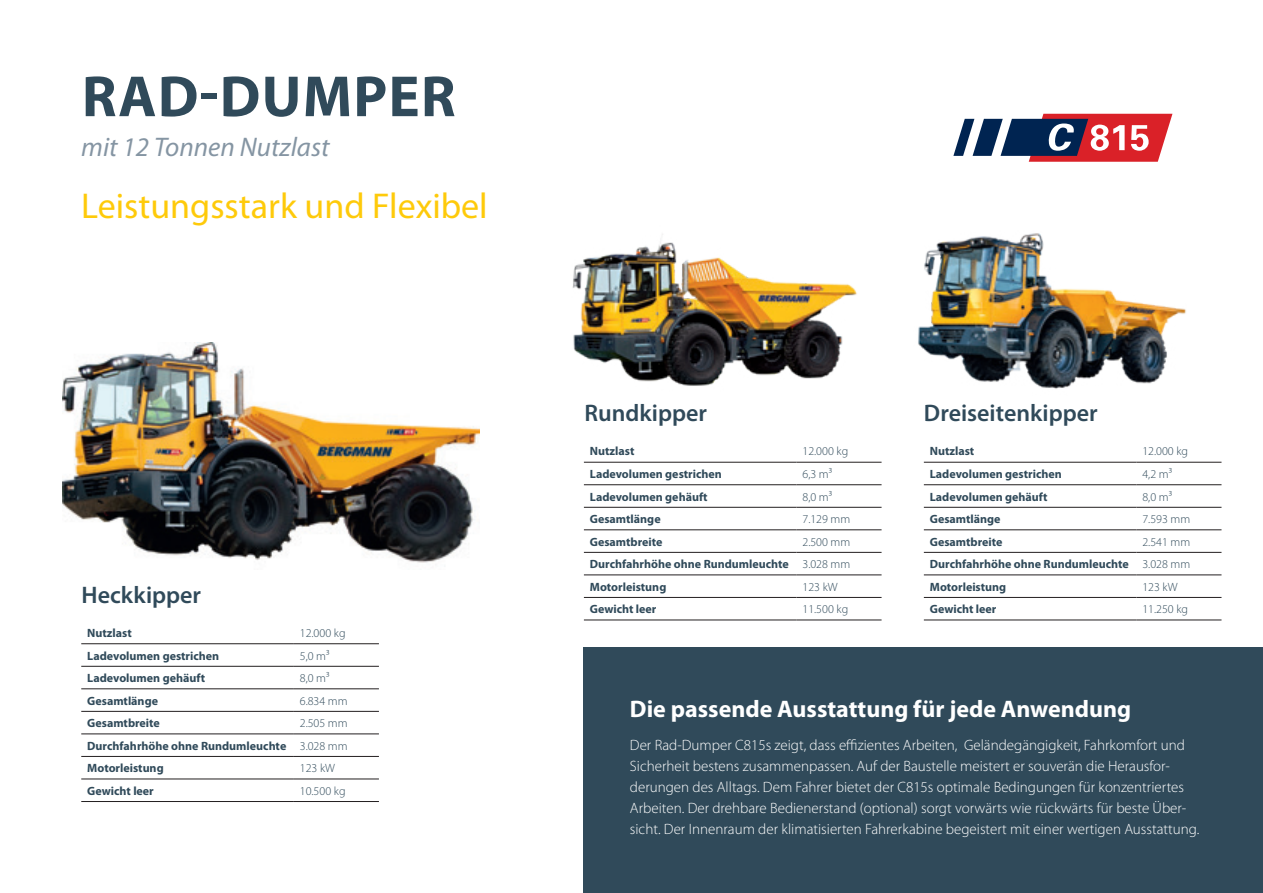
<style>
.page{position:relative;width:1263px;height:893px;background:#fff}
.page>*{position:absolute;margin:0;border:0;box-sizing:border-box;transform-origin:0 0}
.t1{font:700 58.5px "Myriad Pro";letter-spacing:.02em;color:#304a5a}
.t2{font:36px "Myriad Pro";color:#feca0a}
.t3{font:italic 27px "Myriad Pro";color:#8595a3}
.t4{font:700 24px "Myriad Pro";color:#fff}
.t5{font:600 24px "Myriad Pro";color:#304a5a}
.t6{font:300 15px/21px "Myriad Pro";color:#fff}
.t7{font:700 12px/22.5px "Myriad Pro";color:#304a5a;text-align:justify}
.t8{font:300 12px "Myriad Pro";color:#304a5a}
.s1{font-weight:300}
</style>
<div class="page">
<img style="left:62px;top:342px;width:418px;height:221px">
<svg style="left:953px;top:114px;width:219px;height:48px"></svg>
<div style="left:583px;top:647px;width:680px;height:246px;background:#304a5a"></div>
<img style="left:572px;top:234px;width:285px;height:152px">
<img style="left:918px;top:233px;width:268px;height:156px">
<hr style="left:294px;top:643px;width:85px;height:1px;background:#231f20">
<hr style="left:294px;top:666px;width:85px;height:1px;background:#231f20">
<hr style="left:294px;top:689px;width:85px;height:1px;background:#231f20">
<hr style="left:294px;top:711px;width:85px;height:1px;background:#231f20">
<hr style="left:294px;top:734px;width:85px;height:1px;background:#231f20">
<hr style="left:294px;top:756px;width:85px;height:1px;background:#231f20">
<hr style="left:294px;top:779px;width:85px;height:1px;background:#231f20">
<hr style="left:294px;top:801px;width:85px;height:1px;background:#231f20">
<hr style="left:81px;top:643px;width:213px;height:1px;background:#231f20">
<hr style="left:81px;top:666px;width:213px;height:1px;background:#231f20">
<hr style="left:81px;top:689px;width:213px;height:1px;background:#231f20">
<hr style="left:81px;top:711px;width:213px;height:1px;background:#231f20">
<hr style="left:81px;top:734px;width:213px;height:1px;background:#231f20">
<hr style="left:81px;top:756px;width:213px;height:1px;background:#231f20">
<hr style="left:81px;top:779px;width:213px;height:1px;background:#231f20">
<hr style="left:81px;top:801px;width:213px;height:1px;background:#231f20">
<hr style="left:796px;top:462px;width:85px;height:1px;background:#231f20">
<hr style="left:796px;top:484px;width:85px;height:1px;background:#231f20">
<hr style="left:796px;top:507px;width:85px;height:1px;background:#231f20">
<hr style="left:796px;top:530px;width:85px;height:1px;background:#231f20">
<hr style="left:796px;top:552px;width:85px;height:1px;background:#231f20">
<hr style="left:796px;top:575px;width:85px;height:1px;background:#231f20">
<hr style="left:796px;top:597px;width:85px;height:1px;background:#231f20">
<hr style="left:796px;top:620px;width:85px;height:1px;background:#231f20">
<hr style="left:584px;top:462px;width:212px;height:1px;background:#231f20">
<hr style="left:584px;top:484px;width:212px;height:1px;background:#231f20">
<hr style="left:584px;top:507px;width:212px;height:1px;background:#231f20">
<hr style="left:584px;top:530px;width:212px;height:1px;background:#231f20">
<hr style="left:584px;top:552px;width:212px;height:1px;background:#231f20">
<hr style="left:584px;top:575px;width:212px;height:1px;background:#231f20">
<hr style="left:584px;top:597px;width:212px;height:1px;background:#231f20">
<hr style="left:584px;top:620px;width:212px;height:1px;background:#231f20">
<hr style="left:1136px;top:462px;width:85px;height:1px;background:#231f20">
<hr style="left:1136px;top:484px;width:85px;height:1px;background:#231f20">
<hr style="left:1136px;top:507px;width:85px;height:1px;background:#231f20">
<hr style="left:1136px;top:530px;width:85px;height:1px;background:#231f20">
<hr style="left:1136px;top:552px;width:85px;height:1px;background:#231f20">
<hr style="left:1136px;top:575px;width:85px;height:1px;background:#231f20">
<hr style="left:1136px;top:597px;width:85px;height:1px;background:#231f20">
<hr style="left:1136px;top:620px;width:85px;height:1px;background:#231f20">
<hr style="left:924px;top:462px;width:212px;height:1px;background:#231f20">
<hr style="left:924px;top:484px;width:212px;height:1px;background:#231f20">
<hr style="left:924px;top:507px;width:212px;height:1px;background:#231f20">
<hr style="left:924px;top:530px;width:212px;height:1px;background:#231f20">
<hr style="left:924px;top:552px;width:212px;height:1px;background:#231f20">
<hr style="left:924px;top:575px;width:212px;height:1px;background:#231f20">
<hr style="left:924px;top:597px;width:212px;height:1px;background:#231f20">
<hr style="left:924px;top:620px;width:212px;height:1px;background:#231f20">
<h1 class="t1" style="left:82px;top:58px;width:375px">RAD-DUMPER</h1>
<h3 class="t3" style="left:81px;top:131px;width:250px">mit 12 Tonnen Nutzlast</h3>
<h2 class="t2" style="left:81px;top:184px;width:408px">Leistungsstark und Flexibel</h2>
<h3 class="t5" style="left:82px;top:579px;width:121px">Heckkipper</h3>
<p class="t7" style="left:87px;top:621px;width:46px">Nutzlast</p>
<p class="t8" style="left:300px;top:626px;width:47px">12.000 kg</p>
<p class="t7" style="left:87px;top:644px;width:134px">Ladevolumen gestrichen</p>
<p class="t8" style="left:300px;top:648px;width:31px">5,0 m³</p>
<p class="t7" style="left:87px;top:666px;width:119px">Ladevolumen gehäuft</p>
<p class="t8" style="left:300px;top:671px;width:31px">8,0 m³</p>
<p class="t7" style="left:87px;top:689px;width:72px">Gesamtlänge</p>
<p class="t8" style="left:300px;top:693px;width:49px">6.834 mm</p>
<p class="t7" style="left:87px;top:711px;width:74px">Gesamtbreite</p>
<p class="t7" style="left:87px;top:711px;width:262px;text-indent:213px"><span class="s1">2.505 mm </span>Durchfahrhöhe ohne Rundumleuchte <span class="s1">3.028 mm </span>Motorleistung</p>
<p class="t8" style="left:300px;top:761px;width:37px">123 kW</p>
<p class="t7" style="left:87px;top:779px;width:68px">Gewicht leer</p>
<p class="t8" style="left:300px;top:783px;width:47px">10.500 kg</p>
<h3 class="t5" style="left:584px;top:398px;width:124px">Rundkipper</h3>
<h3 class="t5" style="left:924px;top:398px;width:175px">Dreiseitenkipper</h3>
<p class="t7" style="left:590px;top:440px;width:46px">Nutzlast</p>
<p class="t8" style="left:802px;top:444px;width:47px">12.000 kg</p>
<p class="t7" style="left:590px;top:462px;width:134px">Ladevolumen gestrichen</p>
<p class="t8" style="left:802px;top:467px;width:31px">6,3 m³</p>
<p class="t7" style="left:590px;top:485px;width:119px">Ladevolumen gehäuft</p>
<p class="t8" style="left:802px;top:489px;width:31px">8,0 m³</p>
<p class="t7" style="left:590px;top:507px;width:72px">Gesamtlänge</p>
<p class="t8" style="left:802px;top:512px;width:49px">7.129 mm</p>
<p class="t7" style="left:590px;top:530px;width:74px">Gesamtbreite</p>
<p class="t7" style="left:590px;top:530px;width:262px;text-indent:213px"><span class="s1">2.500 mm </span>Durchfahrhöhe ohne Rundumleuchte <span class="s1">3.028 mm </span>Motorleistung</p>
<p class="t8" style="left:802px;top:579px;width:37px">123 kW</p>
<p class="t7" style="left:930px;top:440px;width:46px">Nutzlast</p>
<p class="t8" style="left:1142px;top:444px;width:47px">12.000 kg</p>
<p class="t7" style="left:930px;top:462px;width:134px">Ladevolumen gestrichen</p>
<p class="t8" style="left:1142px;top:467px;width:31px">4,2 m³</p>
<p class="t7" style="left:930px;top:485px;width:119px">Ladevolumen gehäuft</p>
<p class="t8" style="left:1142px;top:489px;width:31px">8,0 m³</p>
<p class="t7" style="left:930px;top:507px;width:72px">Gesamtlänge</p>
<p class="t8" style="left:1142px;top:512px;width:49px">7.593 mm</p>
<p class="t7" style="left:930px;top:530px;width:74px">Gesamtbreite</p>
<p class="t7" style="left:930px;top:530px;width:262px;text-indent:213px"><span class="s1">2.541 mm </span>Durchfahrhöhe ohne Rundumleuchte <span class="s1">3.028 mm </span>Motorleistung</p>
<p class="t8" style="left:1142px;top:579px;width:37px">123 kW</p>
<p class="t7" style="left:590px;top:597px;width:68px">Gewicht leer</p>
<p class="t8" style="left:802px;top:602px;width:47px">11.500 kg</p>
<p class="t7" style="left:930px;top:597px;width:68px">Gewicht leer</p>
<p class="t8" style="left:1142px;top:602px;width:47px">11.250 kg</p>
<h3 class="t4" style="left:630px;top:693px;width:503px">Die passende Ausstattung für jede Anwendung</h3>
<p class="t6" style="left:630px;top:735px;width:571px">Der Rad-Dumper C815s zeigt, dass effizientes Arbeiten, Geländegängigkeit, Fahrkomfort und Sicherheit bestens zusammenpassen. Auf der Baustelle meistert er souverän die Herausfor&shy;derungen des Alltags. Dem Fahrer bietet der C815s optimale Bedingungen für konzentriertes Arbeiten. Der drehbare Bedienerstand (optional) sorgt vorwärts wie rückwärts für beste Über&shy;sicht. Der Innenraum der klimatisierten Fahrerkabine begeistert mit einer wertigen Ausstattung.</p>
</div>
